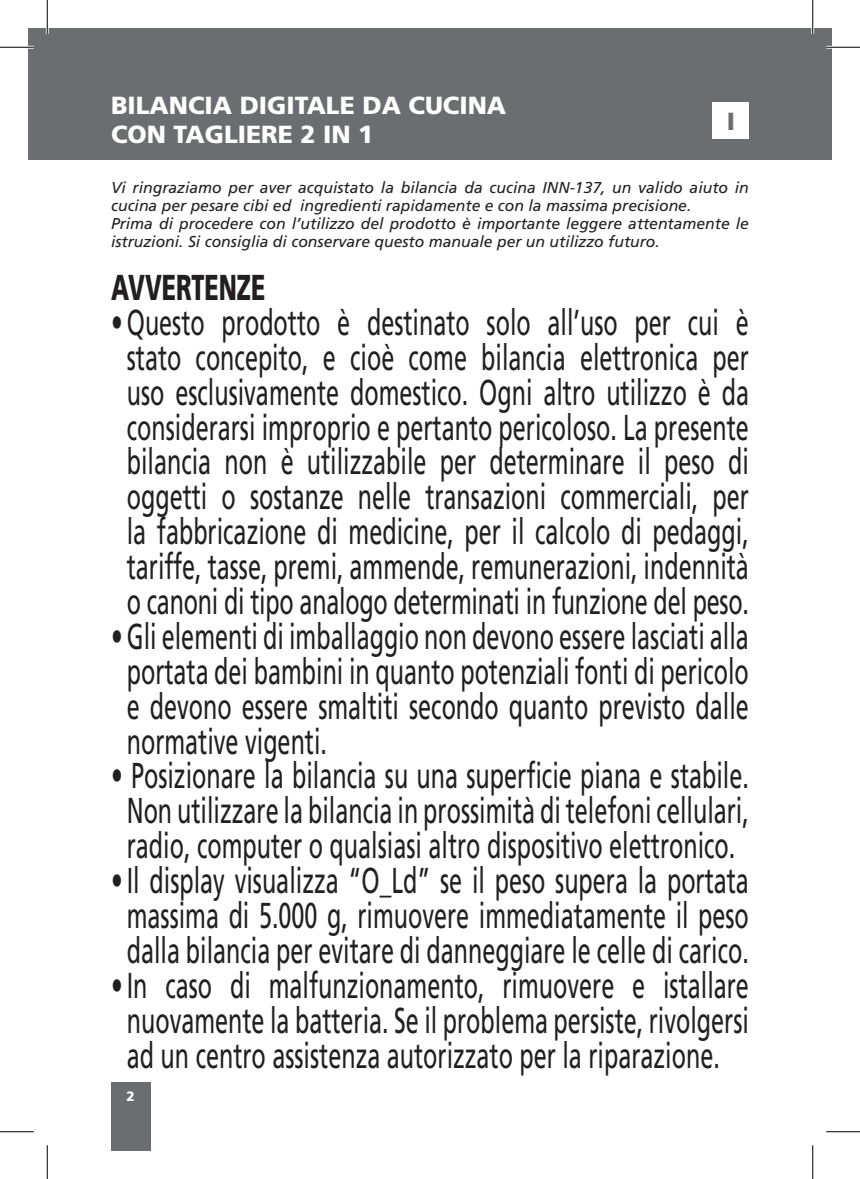
<style>
.page{position:relative;width:860px;height:1179px;background:#fff}
.page>*{position:absolute;margin:0;border:0;box-sizing:border-box;transform-origin:0 0}
.t1{font:36px/34.9px "Frutiger LT Std";color:#231f20;text-align:center;scale:.65 1}
.t2{font:900 36px "Frutiger LT Std";color:#231f20;scale:.65 1}
.t3{font:900 24.75px/29.7px "Frutiger LT Std";color:#fff}
.t4{font:900 24.75px "Frutiger LT Std";color:#6c6d70}
.t5{font:italic 15.75px/18px "Frutiger LT Std";color:#231f20}
.t6{font:900 13.5px "Frutiger LT Std";color:#fff}
</style>
<div class="page">
<div style="left:813px;top:28px;width:19px;height:132px;background:#6c6d70"></div>
<div style="left:28px;top:28px;width:785px;height:132px;background:#6c6d70"></div>
<div style="left:111px;top:1082px;width:39px;height:69px;background:#6c6d70"></div>
<div style="left:713px;top:103px;width:36px;height:36px;background:#fff"></div>
<hr style="left:0;top:46px;width:34px;height:3px;background:#fff">
<hr style="left:826px;top:46px;width:34px;height:3px;background:#fff">
<hr style="left:46px;top:0;width:3px;height:34px;background:#fff">
<hr style="left:811px;top:0;width:3px;height:34px;background:#fff">
<hr style="left:0;top:47px;width:34px;height:1px;background:#000">
<hr style="left:826px;top:47px;width:34px;height:1px;background:#000">
<hr style="left:0;top:1131px;width:34px;height:1px;background:#000">
<hr style="left:826px;top:1131px;width:34px;height:1px;background:#000">
<hr style="left:47px;top:0;width:1px;height:34px;background:#000">
<hr style="left:47px;top:1145px;width:1px;height:34px;background:#000">
<hr style="left:812px;top:0;width:1px;height:34px;background:#000">
<hr style="left:812px;top:1145px;width:1px;height:34px;background:#000">
<p class="t3" style="left:111px;top:90px;width:397px">BILANCIA DIGITALE DA CUCINA<br>CON TAGLIERE 2 IN 1</p>
<p class="t4" style="left:727px;top:106px;width:10px">I</p>
<p class="t5" style="left:111px;top:179px;width:639px">Vi ringraziamo per aver acquistato la bilancia da cucina INN-137, un valido aiuto in cucina per pesare cibi ed ingredienti rapidamente e con la massima precisione.<br>Prima di procedere con l’utilizzo del prodotto è importante leggere attentamente le istruzioni. Si consiglia di conservare questo manuale per un utilizzo futuro.</p>
<p class="t2" style="left:111px;top:266px;width:239px">AVVERTENZE</p>
<p class="t1" style="left:111px;top:305px;width:983px">• Questo prodotto è destinato solo all’uso per cui è stato concepito, e cioè come bilancia elettronica per uso esclusivamente domestico. Ogni altro utilizzo è da considerarsi improprio e pertanto pericoloso. La presente bilancia non è utilizzabile per determinare il peso di oggetti o sostanze nelle transazioni commerciali, per la fabbricazione di medicine, per il calcolo di pedaggi, tariffe, tasse, premi, ammende, remunerazioni, indennità o canoni di tipo analogo determinati in funzione del peso.</p>
<p class="t1" style="left:127px;top:619px;width:959px;text-align:justify;text-indent:-16px">• Gli elementi di imballaggio non devono essere lasciati alla portata dei bambini in quanto potenziali fonti di pericolo e devono essere smaltiti secondo quanto previsto dalle normative vigenti.</p>
<p class="t1" style="left:111px;top:758px;width:983px">• Posizionare la bilancia su una superficie piana e stabile.<br>Non utilizzare la bilancia in prossimità di telefoni cellulari, radio, computer o qualsiasi altro dispositivo elettronico.</p>
<p class="t1" style="left:111px;top:863px;width:983px">• Il display visualizza “O_Ld” se il peso supera la portata massima di 5.000 g, rimuovere immediatamente il peso dalla bilancia per evitare di danneggiare le celle di carico.</p>
<p class="t1" style="left:111px;top:968px;width:983px">• In caso di malfunzionamento, rimuovere e istallare nuovamente la batteria. Se il problema persiste, rivolgersi ad un centro assistenza autorizzato per la riparazione.</p>
<p class="t6" style="left:127px;top:1088px;width:10px">2</p>
</div>
